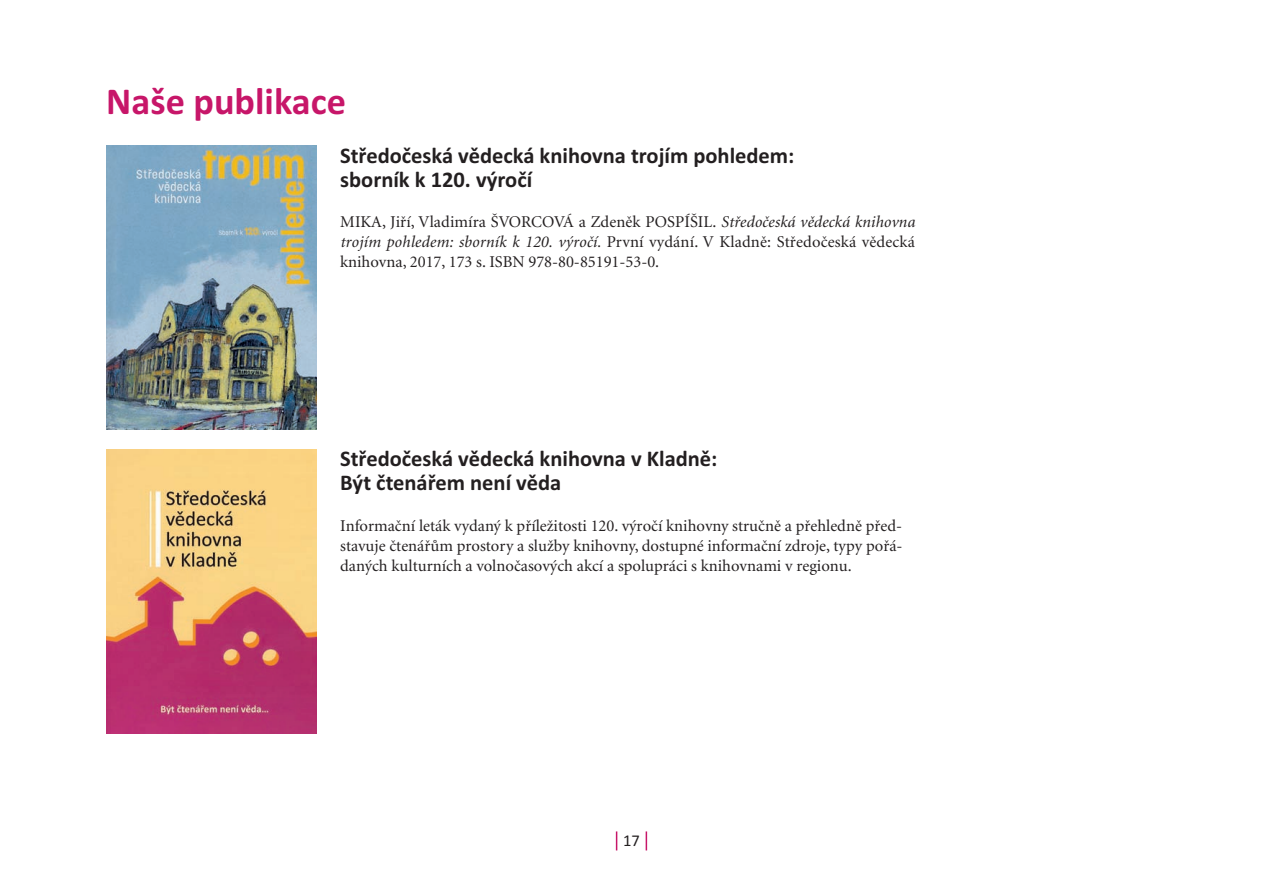
<style>
.page{position:relative;width:1263px;height:893px;background:#fff}
.page>*{position:absolute;margin:0;border:0;box-sizing:border-box;transform-origin:0 0}
.t1{font:700 38.25px "Calibri";color:#c71669}
.t2{font:700 22.5px/24px "Calibri";color:#231f20}
.t3{font:16.5px/20.2px "Minion CE";color:#231f20;text-align:justify}
.t4{font:16.5px "Calibri";color:#231f20}
.s1{font-style:italic}
</style>
<div class="page">
<svg style="left:616px;top:831px;width:1px;height:19px"></svg>
<svg style="left:646px;top:831px;width:1px;height:19px"></svg>
<img style="left:106px;top:146px;width:211px;height:283px">
<img style="left:106px;top:450px;width:211px;height:283px">
<h1 class="t1" style="left:106px;top:88px;width:241px">Naše publikace</h1>
<h2 class="t2" style="left:340px;top:145px;width:456px">Středočeská vědecká knihovna trojím pohledem: sborník k 120. výročí</h2>
<p class="t3" style="left:340px;top:213px;width:576px">MIKA, Jiří, Vladimíra ŠVORCOVÁ a Zdeněk POSPÍŠIL. <span class="s1">Středočeská vědecká knihovna trojím pohledem: sborník k 120. výročí.</span> První vydání. V Kladně: Středočeská vědecká knihovna, 2017, 173 s. ISBN 978-80-85191-53-0.</p>
<h2 class="t2" style="left:340px;top:448px;width:379px">Středočeská vědecká knihovna v Kladně:<br>Být čtenářem není věda</h2>
<p class="t3" style="left:340px;top:517px;width:564px">Informační leták vydaný k příležitosti 120. výročí knihovny stručně a přehledně před&shy;stavuje čtenářům prostory a služby knihovny, dostupné informační zdroje, typy pořá&shy;daných kulturních a volnočasových akcí a spolupráci s knihovnami v regionu.</p>
<p class="t4" style="left:623px;top:835px;width:18px">17</p>
</div>
